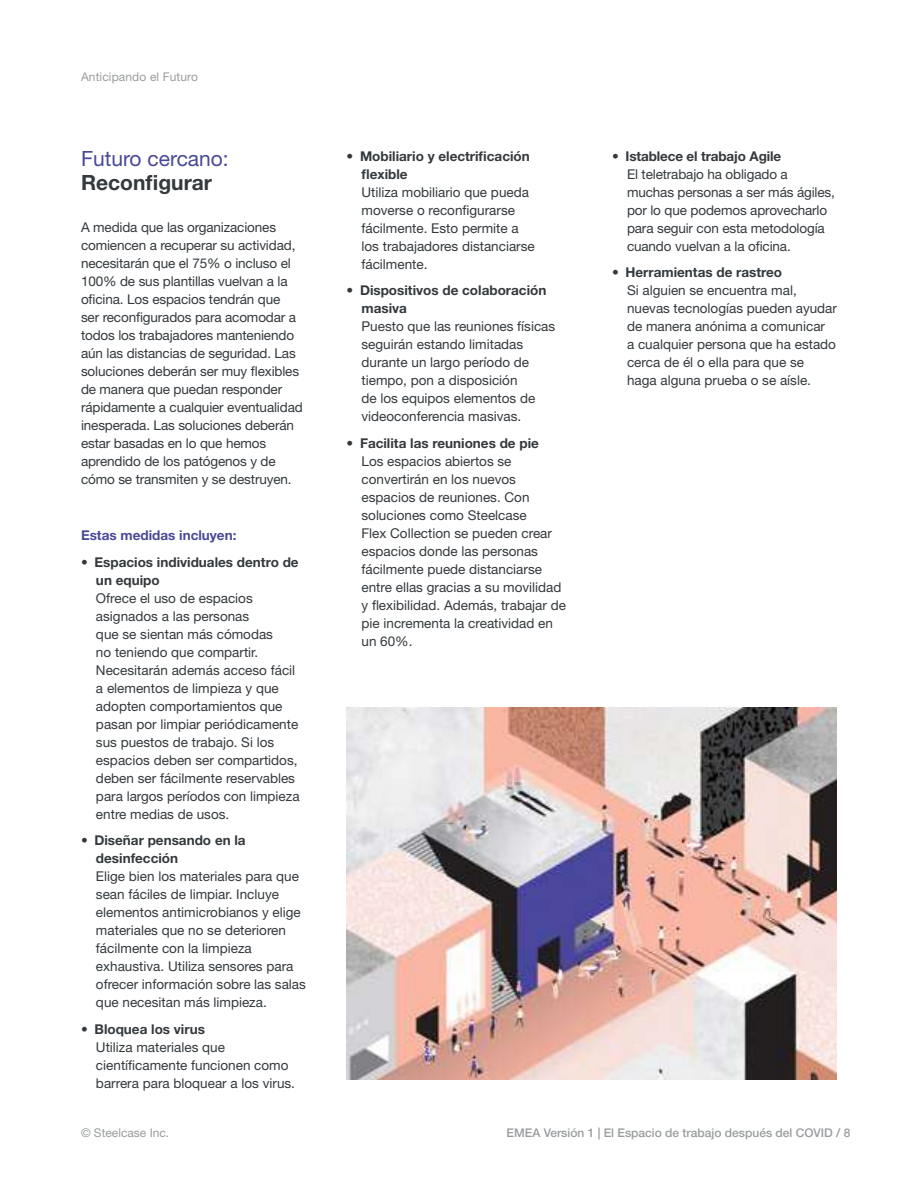
<style>
.page{position:relative;width:918px;height:1188px;background:#fff}
.page>*{position:absolute;margin:0;border:0;box-sizing:border-box;transform-origin:0 0}
.t1{font:21px "Helvetica Neue LT Pro";color:#494998}
.t2{font:700 21px "Helvetica Neue LT Pro";color:#33393d}
.t3{font:13.5px/18px "Helvetica Neue LT Pro";color:#33393d}
.t4{font:700 13.5px/18px "Helvetica Neue LT Pro";color:#33393d}
.t5{font:700 13.5px "Helvetica Neue LT Pro";color:#494998}
.t6{font:500 12px "Helvetica Neue LT Pro";color:#999c9e}
.t7{font:12px "Helvetica Neue LT Pro";letter-spacing:.01em;color:#999c9e}
.s1{font-weight:400}
.s2{font-weight:700}
</style>
<div class="page">
<img style="left:346px;top:707px;width:491px;height:373px">
<p class="t7" style="left:81px;top:69px;width:119px">Anticipando el Futuro</p>
<h1 class="t1" style="left:81px;top:146px;width:149px">Futuro cercano:</h1>
<h1 class="t2" style="left:81px;top:170px;width:133px">Reconfigurar</h1>
<p class="t3" style="left:81px;top:218px;width:223px">A medida que las organizaciones comiencen a recuperar su actividad, necesitarán que el 75% o incluso el 100% de sus plantillas vuelvan a la oficina. Los espacios tendrán que<br>ser reconfigurados para acomodar a todos los trabajadores manteniendo aún las distancias de seguridad. Las soluciones deberán ser muy flexibles de manera que puedan responder rápidamente a cualquier eventualidad inesperada. Las soluciones deberán estar basadas en lo que hemos aprendido de los patógenos y de cómo se transmiten y se destruyen.</p>
<p class="t5" style="left:81px;top:527px;width:157px">Estas medidas incluyen:</p>
<p class="t4" style="left:96px;top:553px;width:204px;text-indent:-15px"><span class="s1">•</span> Espacios individuales dentro de un equipo</p>
<p class="t3" style="left:96px;top:589px;width:205px">Ofrece el uso de espacios asignados a las personas<br>que se sientan más cómodas<br>no teniendo que compartir.<br>Necesitarán además acceso fácil a elementos de limpieza y que adopten comportamientos que pasan por limpiar periódicamente sus puestos de trabajo. Si los espacios deben ser compartidos, deben ser fácilmente reservables para largos períodos con limpieza entre medias de usos.</p>
<p class="t4" style="left:96px;top:831px;width:151px;text-indent:-15px"><span class="s1">•</span> Diseñar pensando en la desinfección</p>
<p class="t3" style="left:96px;top:867px;width:211px">Elige bien los materiales para que sean fáciles de limpiar. Incluye elementos antimicrobianos y elige materiales que no se deterioren fácilmente con la limpieza exhaustiva. Utiliza sensores para ofrecer información sobre las salas que necesitan más limpieza.</p>
<p class="t3" style="left:96px;top:1020px;width:201px;text-indent:-15px">• <span class="s2">Bloquea los virus<br></span>Utiliza materiales que científicamente funcionen como barrera para bloquear a los virus.</p>
<p class="t4" style="left:362px;top:147px;width:170px;text-indent:-15px">• Mobiliario y electrificación flexible</p>
<p class="t3" style="left:362px;top:183px;width:175px">Utiliza mobiliario que pueda moverse o reconfigurarse fácilmente. Esto permite a los trabajadores distanciarse fácilmente.</p>
<p class="t4" style="left:362px;top:281px;width:186px;text-indent:-15px">• Dispositivos de colaboración masiva</p>
<p class="t3" style="left:362px;top:317px;width:195px">Puesto que las reuniones físicas seguirán estando limitadas durante un largo período de tiempo, pon a disposición<br>de los equipos elementos de videoconferencia masivas.</p>
<p class="t4" style="left:347px;top:434px;width:194px">• Facilita las reuniones de pie</p>
<p class="t3" style="left:362px;top:452px;width:206px">Los espacios abiertos se convertirán en los nuevos espacios de reuniones. Con soluciones como Steelcase<br>Flex Collection se pueden crear espacios donde las personas fácilmente puede distanciarse entre ellas gracias a su movilidad y flexibilidad. Además, trabajar de pie incrementa la creatividad en un 60%.</p>
<p class="t3" style="left:627px;top:146px;width:209px;text-indent:-15px">• <span class="s2">Istablece el trabajo Agile<br></span>El teletrabajo ha obligado a muchas personas a ser más ágiles, por lo que podemos aprovecharlo para seguir con esta metodología cuando vuelvan a la oficina.</p>
<p class="t4" style="left:612px;top:263px;width:172px">• Herramientas de rastreo</p>
<p class="t3" style="left:627px;top:281px;width:212px">Si alguien se encuentra mal, nuevas tecnologías pueden ayudar de manera anónima a comunicar<br>a cualquier persona que ha estado cerca de él o ella para que se haga alguna prueba o se aísle.</p>
<p class="t7" style="left:81px;top:1125px;width:90px">© Steelcase Inc.</p>
<p class="t6" style="left:507px;top:1126px;width:345px">EMEA Versión 1 | El Espacio de trabajo después del COVID / 8</p>
</div>
